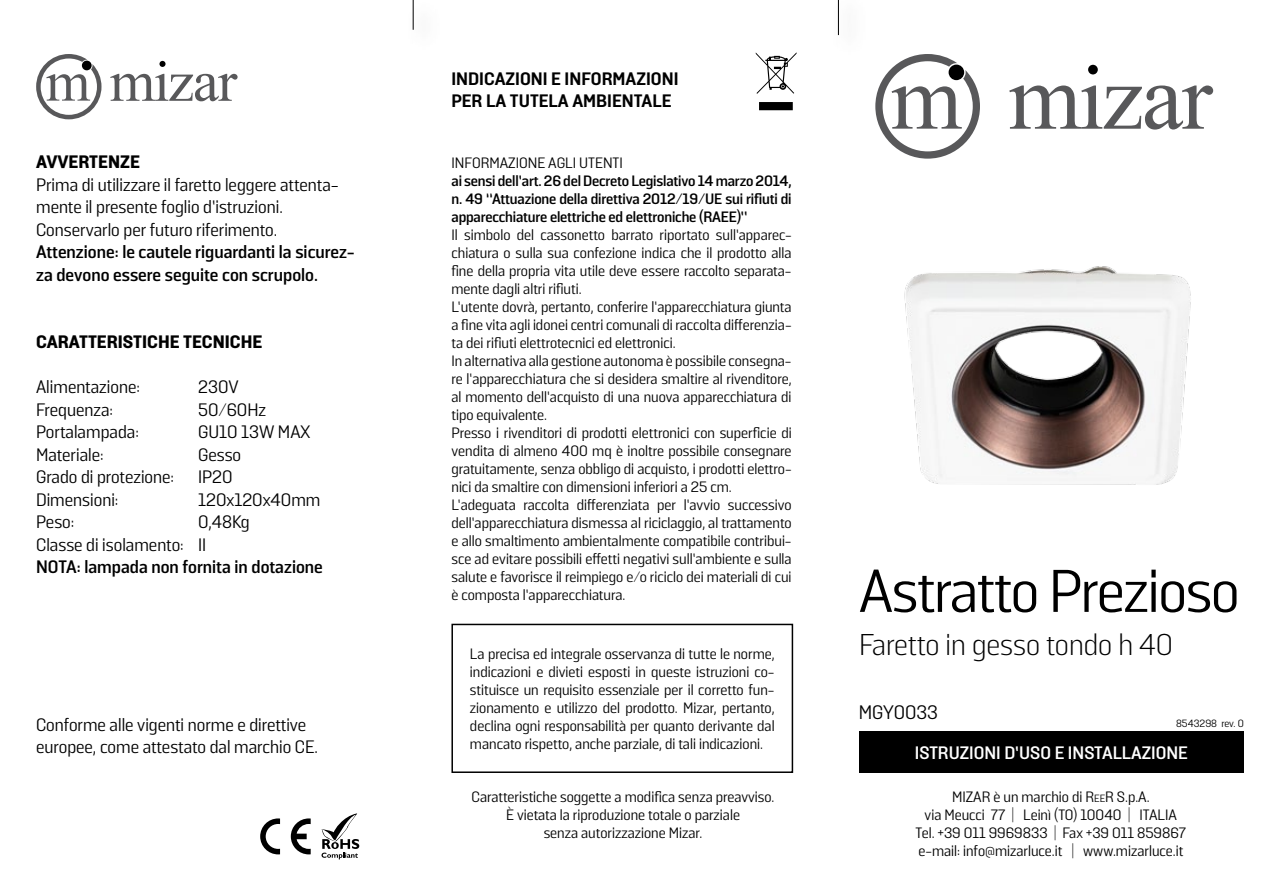
<style>
.page{position:relative;width:1263px;height:893px;background:#fff}
.page>*{position:absolute;margin:0;border:0;box-sizing:border-box;transform-origin:0 0}
.t1{font:60px "Solido";letter-spacing:-.02em;color:#000}
.t2{font:300 30px "Solido";color:#000}
.t3{font:19.5px "Solido";color:#000}
.t4{font:18px/22.5px "Solido";color:#000}
.t5{font:700 18px/22.5px "Solido";color:#000}
.t6{font:800 18px/21.6px "Solido";color:#000}
.t7{font:900 18px "Solido";color:#000}
.t8{font:700 18px "Solido";color:#fff}
.t9{font:15px/18px "Solido";color:#000;text-align:center}
.t10{font:700 15px/18px "Solido";letter-spacing:-.01em;color:#000;text-align:justify}
.t11{font:10.5px "Solido";color:#000}
.s1{font-style:inherit}
.s2{font-size:10.5px}
</style>
<div class="page">
<img style="left:904px;top:266px;width:287px;height:219px">
<svg style="left:875px;top:54px;width:105px;height:105px"></svg>
<div style="left:948px;top:65px;width:16px;height:15px;background:#000;border-radius:50%"></div>
<svg style="left:1009px;top:86px;width:204px;height:44px"></svg>
<div style="left:1088px;top:65px;width:10px;height:9px;background:#000;border-radius:50%"></div>
<svg style="left:756px;top:53px;width:40px;height:57px"></svg>
<svg style="left:36px;top:54px;width:65px;height:65px"></svg>
<div style="left:82px;top:61px;width:10px;height:9px;background:#000;border-radius:50%"></div>
<svg style="left:110px;top:74px;width:128px;height:27px"></svg>
<div style="left:159px;top:61px;width:7px;height:6px;background:#000;border-radius:50%"></div>
<hr style="left:838px;top:0;width:1px;height:35px;background:#000">
<hr style="left:413px;top:0;width:1px;height:30px;background:#000">
<div style="left:859px;top:732px;width:385px;height:41px;background:#000"></div>
<svg style="left:260px;top:818px;width:20px;height:36px"></svg>
<svg style="left:291px;top:818px;width:20px;height:36px"></svg>
<svg style="left:321px;top:813px;width:38px;height:46px"></svg>
<div style="left:451px;top:624px;width:342px;height:149px;border:2px solid #000"></div>
<p class="t7" style="left:36px;top:152px;width:105px">AVVERTENZE</p>
<p class="t4" style="left:36px;top:174px;width:304px">Prima di utilizzare il faretto leggere attenta&shy;mente il presente foglio d’istruzioni.<br>Conservarlo per futuro riferimento.</p>
<p class="t5" style="left:36px;top:242px;width:320px">Attenzione: le cautele riguardanti la sicurez&shy;za devono essere seguite con scrupolo.</p>
<p class="t7" style="left:36px;top:332px;width:228px">CARATTERISTICHE TECNICHE</p>
<p class="t4" style="left:36px;top:377px;width:105px">Alimentazione:</p>
<p class="t4" style="left:198px;top:377px;width:42px">230V</p>
<p class="t4" style="left:36px;top:399px;width:78px">Frequenza:</p>
<p class="t4" style="left:198px;top:399px;width:69px">50/60Hz</p>
<p class="t4" style="left:36px;top:422px;width:104px">Portalampada:</p>
<p class="t4" style="left:198px;top:422px;width:114px">GU10 13W MAX</p>
<p class="t4" style="left:36px;top:444px;width:69px">Materiale:</p>
<p class="t4" style="left:198px;top:444px;width:45px">Gesso</p>
<p class="t4" style="left:36px;top:467px;width:139px">Grado di protezione:</p>
<p class="t4" style="left:198px;top:467px;width:36px">IP20</p>
<p class="t4" style="left:36px;top:489px;width:84px">Dimensioni:</p>
<p class="t4" style="left:198px;top:489px;width:124px">120x120x40mm</p>
<p class="t4" style="left:36px;top:512px;width:40px">Peso:</p>
<p class="t4" style="left:36px;top:512px;width:215px;text-indent:162px">0,48Kg<br>Classe di isolamento: II</p>
<p class="t5" style="left:36px;top:557px;width:288px">NOTA: lampada non fornita in dotazione</p>
<p class="t4" style="left:36px;top:714px;width:283px">Conforme alle vigenti norme e direttive europee, come attestato dal marchio CE.</p>
<p class="t6" style="left:451px;top:69px;width:228px">INDICAZIONI E INFORMAZIONI<br>PER LA TUTELA AMBIENTALE</p>
<p class="t9" style="left:451px;top:155px;width:173px">INFORMAZIONE AGLI UTENTI</p>
<p class="t10" style="left:451px;top:173px;width:342px">ai sensi dell’art. 26 del Decreto Legislativo 14 marzo 2014, n. 49 “Attuazione della direttiva 2012/19/UE sui rifiuti di apparecchiature elettriche ed elettroniche (RAEE)”</p>
<p class="t9" style="left:451px;top:227px;width:342px;text-align:left">Il simbolo del cassonetto barrato riportato sull’apparec&shy;chiatura o sulla sua confezione indica che il prodotto alla fine della propria vita utile deve essere raccolto separata&shy;mente dagli altri rifiuti.<br>L’utente dovrà, pertanto, conferire l’apparecchiatura giunta a fine vita agli idonei centri comunali di raccolta differenzia&shy;ta dei rifiuti elettrotecnici ed elettronici.<br>In alternativa alla gestione autonoma è possibile consegna&shy;re l’apparecchiatura che si desidera smaltire al rivenditore, al momento dell’acquisto di una nuova apparecchiatura di tipo equivalente.<br>Presso i rivenditori di prodotti elettronici con superficie di vendita di almeno 400 mq è inoltre possibile consegnare gratuitamente, senza obbligo di acquisto, i prodotti elettro&shy;nici da smaltire con dimensioni inferiori a 25 cm.<br>L’adeguata raccolta differenziata per l’avvio successivo dell’apparecchiatura dismessa al riciclaggio, al trattamento e allo smaltimento ambientalmente compatibile contribui&shy;sce ad evitare possibili effetti negativi sull’ambiente e sulla salute e favorisce il reimpiego e/o riciclo dei materiali di cui è composta l’apparecchiatura.</p>
<p class="t9" style="left:470px;top:645px;width:306px;text-align:justify">La precisa ed integrale osservanza di tutte le norme, indicazioni e divieti esposti in queste istruzioni co&shy;stituisce un requisito essenziale per il corretto fun&shy;zionamento e utilizzo del prodotto. Mizar, pertanto, declina ogni responsabilità per quanto derivante dal mancato rispetto, anche parziale, di tali indicazioni.</p>
<p class="t9" style="left:472px;top:789px;width:304px">Caratteristiche soggette a modifica senza preavviso.<br>È vietata la riproduzione totale o parziale<br>senza autorizzazione Mizar.</p>
<h1 class="t1" style="left:859px;top:557px;width:382px">Astratto Prezioso</h1>
<h2 class="t2" style="left:859px;top:628px;width:316px">Faretto in gesso tondo h 40</h2>
<h3 class="t3" style="left:859px;top:701px;width:81px">MGY0033</h3>
<p class="t11" style="left:1176px;top:717px;width:69px">8543298 rev. 0</p>
<p class="t8" style="left:915px;top:743px;width:275px">ISTRUZIONI D’USO E INSTALLAZIONE</p>
<p class="t9" style="left:915px;top:789px;width:272px">MIZAR è un marchio di <span class="s1">R</span><span class="s2">ee</span><span class="s1">R</span> S.p.A.<br>via Meucci 77 | Leinì (TO) 10040 | ITALIA Tel. +39 011 9969833 | Fax +39 011 859867 e-mail: info@mizarluce.it | www.mizarluce.it</p>
</div>
